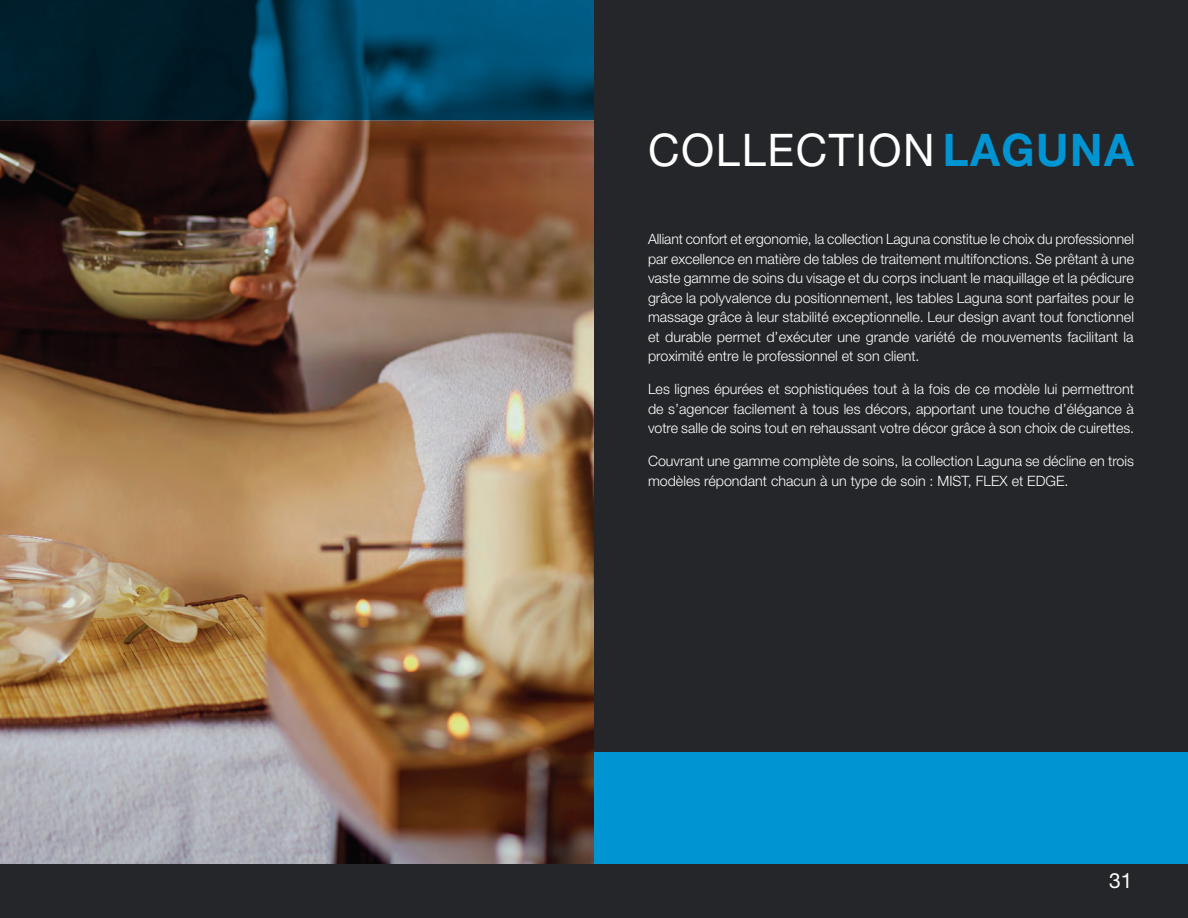
<style>
.page{position:relative;width:1188px;height:918px;background:#fff}
.page>*{position:absolute;margin:0;border:0;box-sizing:border-box;transform-origin:0 0}
.t1{font:45px "Helvetica Neue LT Std";letter-spacing:.035em;color:#fff}
.t2{font:21px "Helvetica Neue LT Std";color:#fff}
.t3{font:300 14.25px/19.5px "Helvetica Neue LT Std";color:#fff;text-align:justify}
.s1{font-weight:700;color:#0095d2}
</style>
<div class="page">
<img style="left:0;top:120px;width:594px;height:744px">
<div style="left:594px;top:0;width:594px;height:872px;background:#252629"></div>
<div style="left:594px;top:753px;width:594px;height:111px;background:#0095d2"></div>
<svg style="left:0;top:0;width:594px;height:120px;background:#003851"></svg>
<div style="left:0;top:864px;width:1188px;height:54px;background:#252629"></div>
<h1 class="t1" style="left:648px;top:123px;width:488px">COLLECTION <span class="s1">LAGUNA</span></h1>
<p class="t3" style="left:648px;top:229px;width:488px">Alliant confort et ergonomie, la collection Laguna constitue le choix du professionnel par excellence en matière de tables de traitement multifonctions. Se prêtant à une vaste gamme de soins du visage et du corps incluant le maquillage et la pédicure grâce la polyvalence du positionnement, les tables Laguna sont parfaites pour le massage grâce à leur stabilité exceptionnelle. Leur design avant tout fonctionnel et durable permet d’exécuter une grande variété de mouvements facilitant la proximité entre le professionnel et son client.</p>
<p class="t3" style="left:648px;top:379px;width:488px">Les lignes épurées et sophistiquées tout à la fois de ce modèle lui permettront de s’agencer facilement à tous les décors, apportant une touche d’élégance à votre salle de soins tout en rehaussant votre décor grâce à son choix de cuirettes.</p>
<p class="t3" style="left:648px;top:451px;width:488px">Couvrant une gamme complète de soins, la collection Laguna se décline en trois modèles répondant chacun à un type de soin : MIST, FLEX et EDGE.</p>
<h2 class="t2" style="left:1109px;top:868px;width:25px">31</h2>
</div>
